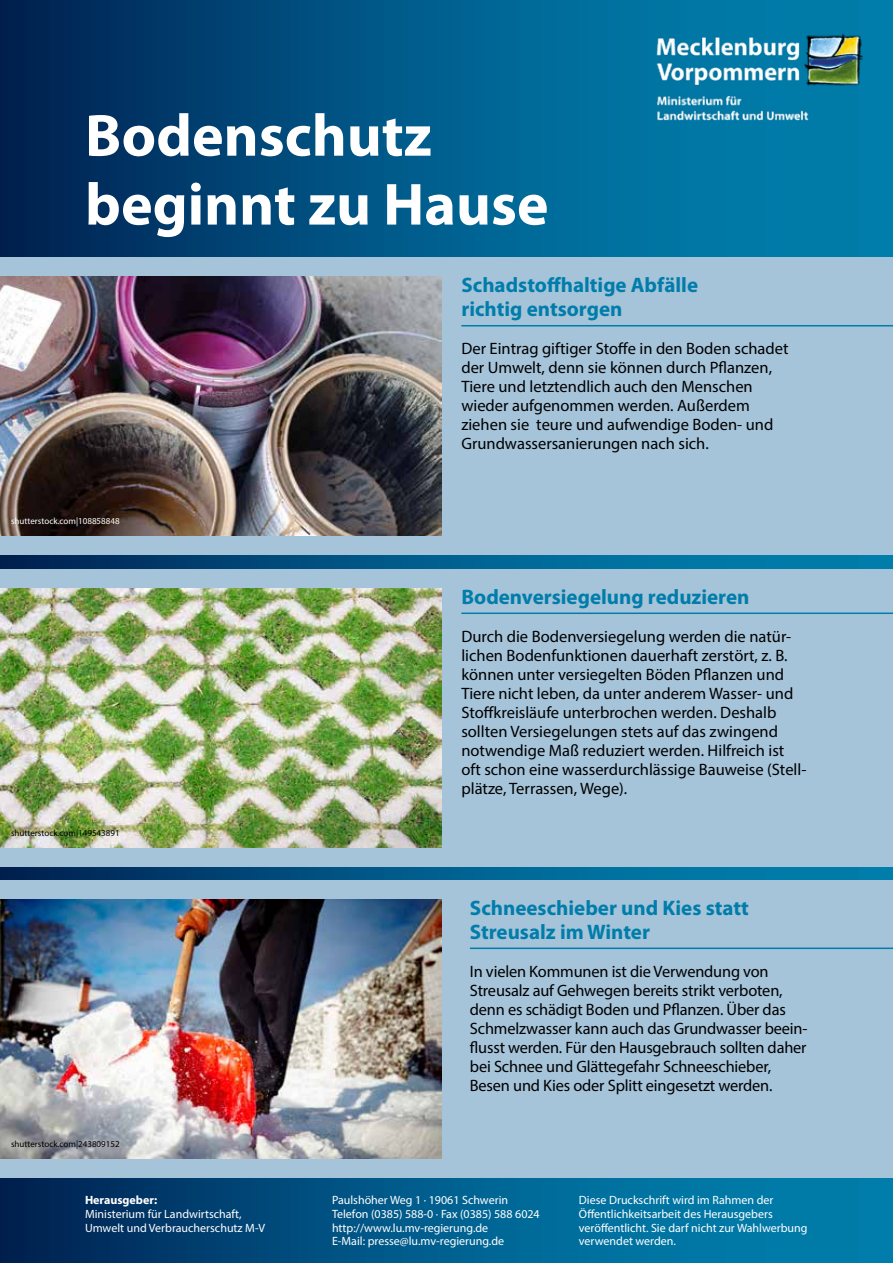
<style>
.page{position:relative;width:893px;height:1263px;background:#fff}
.page>*{position:absolute;margin:0;border:0;box-sizing:border-box;transform-origin:0 0}
.t1{font:700 59.85px/68.8px "Myriad Pro";color:#fff}
.t2{font:700 21px/24.2px "Myriad Pro";color:#007daa}
.t3{font:16.5px/18.9px "Myriad Pro";color:#000}
.t4{font:12px/13.8px "Myriad Pro";color:#fff}
.t5{font:700 12px "Myriad Pro";color:#fff}
.t6{font:9px "Myriad Pro";color:#000}
.t7{font:9px "Myriad Pro";color:#fff}
</style>
<div class="page">
<div style="left:0;top:0;width:893px;height:1263px;background:linear-gradient(to right,#01295a,#018cb9)"></div>
<div style="left:0;top:257px;width:893px;height:298px;background:#a5c3d9"></div>
<img style="left:0;top:277px;width:441px;height:259px">
<div style="left:0;top:569px;width:893px;height:297px;background:#a5c3d9"></div>
<img style="left:0;top:588px;width:441px;height:259px">
<div style="left:0;top:880px;width:893px;height:298px;background:#a5c3d9"></div>
<img style="left:0;top:899px;width:441px;height:259px">
<hr style="left:461px;top:325px;width:432px;height:1px;background:#007daa">
<hr style="left:461px;top:612px;width:432px;height:2px;background:#007daa">
<hr style="left:470px;top:947px;width:423px;height:2px;background:#007daa">
<img style="left:625px;top:0;width:268px;height:134px">
<h1 class="t1" style="left:85px;top:99px;width:465px">Bodenschutz beginnt zu Hause</h1>
<p class="t7" style="left:11px;top:516px;width:110px">shutterstock.com|108858848</p>
<p class="t6" style="left:11px;top:827px;width:110px">shutterstock.com|149543891</p>
<p class="t6" style="left:11px;top:1138px;width:110px">shutterstock.com|243809152</p>
<p class="t5" style="left:85px;top:1192px;width:74px">Herausgeber:</p>
<p class="t4" style="left:85px;top:1206px;width:182px">Ministerium für Landwirtschaft,<br>Umwelt und Verbraucherschutz M-V</p>
<p class="t2" style="left:461px;top:272px;width:238px">Schadstoffhaltige Abfälle richtig entsorgen</p>
<p class="t3" style="left:461px;top:339px;width:329px">Der Eintrag giftiger Stoffe in den Boden schadet der Umwelt, denn sie können durch Pflanzen, Tiere und letztendlich auch den Menschen wieder aufgenommen werden. Außerdem ziehen sie teure und aufwendige Boden- und Grundwassersanierungen nach sich.</p>
<p class="t2" style="left:461px;top:584px;width:290px">Bodenversiegelung reduzieren</p>
<p class="t3" style="left:461px;top:627px;width:347px">Durch die Bodenversiegelung werden die natür&shy;lichen Bodenfunktionen dauerhaft zerstört, z. B. können unter versiegelten Böden Pflanzen und Tiere nicht leben, da unter anderem Wasser- und Stoffkreisläufe unterbrochen werden. Deshalb sollten Versiegelungen stets auf das zwingend notwendige Maß reduziert werden. Hilfreich ist oft schon eine wasserdurchlässige Bauweise (Stell&shy;plätze, Terrassen, Wege).</p>
<p class="t2" style="left:470px;top:895px;width:280px">Schneeschieber und Kies statt<br>Streusalz im Winter</p>
<p class="t3" style="left:470px;top:962px;width:339px">In vielen Kommunen ist die Verwendung von Streusalz auf Gehwegen bereits strikt verboten, denn es schädigt Boden und Pflanzen. Über das Schmelzwasser kann auch das Grundwasser beein&shy;flusst werden. Für den Hausgebrauch sollten daher bei Schnee und Glättegefahr Schneeschieber, Besen und Kies oder Splitt eingesetzt werden.</p>
<p class="t4" style="left:332px;top:1193px;width:209px">Paulshöher Weg 1 · 19061 Schwerin Telefon (0385) 588-0 · Fax (0385) 588 6024 http://www.lu.mv-regierung.de<br>E-Mail: presse@lu.mv-regierung.de</p>
<p class="t4" style="left:579px;top:1193px;width:230px">Diese Druckschrift wird im Rahmen der Öffentlichkeitsarbeit des Herausgebers veröffentlicht. Sie darf nicht zur Wahlwerbung verwendet werden.</p>
</div>
